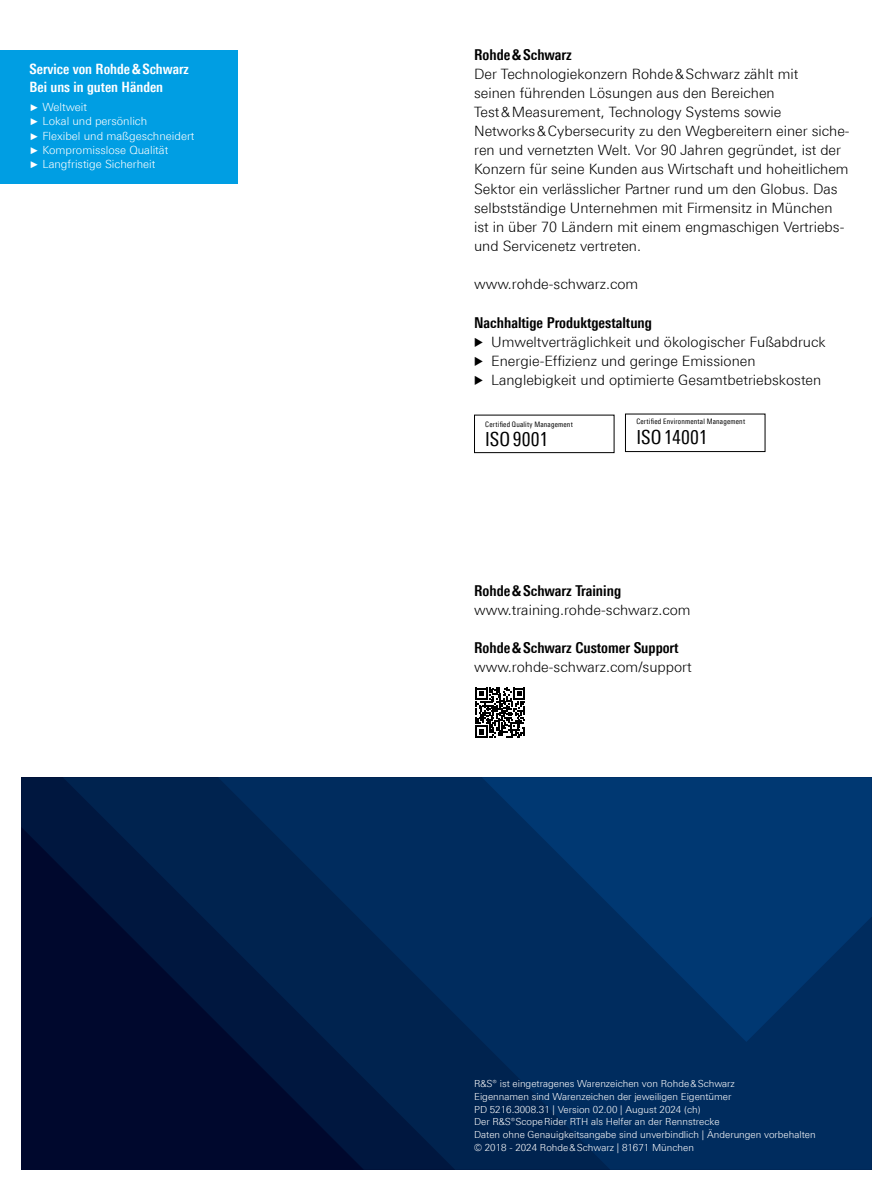
<style>
.page{position:relative;width:893px;height:1191px;background:#fff}
.page>*{position:absolute;margin:0;border:0;box-sizing:border-box;transform-origin:0 0}
.t1{font:condensed 19.5px "Linotype Universfor RS";letter-spacing:.005em;color:#000}
.t2{font:700 condensed 15px "Linotype Universfor RS";color:#000}
.t3{font:300 14.25px/19.2px "Linotype Universfor RS";color:#000}
.t4{font:700 14.25px/17.1px "Linotype Univers 620 Cn";color:#fff}
.t5{font:300 11.25px/14.2px "Linotype Univers 330";color:#fff}
.t6{font:300 9.75px/12.6px "Linotype Universfor RS";color:#fff}
.t7{font:condensed 7.5px "Linotype Universfor RS";letter-spacing:.025em;color:#000}
.s1{font-family:"Arial";font-weight:400;font-size:9.75px}
.s2{font-size:11.4px}
</style>
<div class="page">
<svg style="left:21px;top:777px;width:42px;height:392px;background:#000a30"></svg>
<svg style="left:63px;top:777px;width:155px;height:392px;background:#001037"></svg>
<svg style="left:218px;top:777px;width:654px;height:392px;background:#002452"></svg>
<svg style="left:482px;top:777px;width:390px;height:265px;background:#003269"></svg>
<div style="left:0;top:50px;width:238px;height:134px;background:#009ee3"></div>
<div style="left:474px;top:415px;width:140px;height:38px;border:1px solid #000"></div>
<div style="left:625px;top:414px;width:140px;height:38px;border:1px solid #000"></div>
<svg style="left:475px;top:687px;width:50px;height:50px"></svg>
<p class="t4" style="left:30px;top:61px;width:161px">Service von Rohde&amp;Schwarz<br>Bei uns in guten Händen</p>
<p class="t5" style="left:30px;top:100px;width:166px"><span class="s1">►</span> Weltweit<br><span class="s1">►</span> Lokal und persönlich<br><span class="s1">►</span> Flexibel und maßgeschneidert <span class="s1">►</span> Kompromisslose Qualität<br><span class="s1">►</span> Langfristige Sicherheit</p>
<p class="t2" style="left:474px;top:45px;width:99px">Rohde&amp;Schwarz</p>
<p class="t3" style="left:474px;top:64px;width:377px">Der Technologiekonzern Rohde&amp;Schwarz zählt mit<br>seinen führenden Lösungen aus den Bereichen Test&amp;Measurement, Technology Systems sowie Networks&amp;Cybersecurity zu den Wegbereitern einer siche&shy;ren und vernetzten Welt. Vor 90 Jahren gegründet, ist der Konzern für seine Kunden aus Wirtschaft und hoheitlichem Sektor ein verlässlicher Partner rund um den Globus. Das selbstständige Unternehmen mit Firmensitz in München ist in über 70 Ländern mit einem engmaschigen Vertriebs&shy;und Servicenetz vertreten.</p>
<p class="t3" style="left:474px;top:274px;width:166px">www.rohde-schwarz.com</p>
<p class="t2" style="left:474px;top:313px;width:179px">Nachhaltige Produktgestaltung</p>
<p class="t3" style="left:474px;top:332px;width:353px"><span class="s2">▶</span> Umweltverträglichkeit und ökologischer Fußabdruck <span class="s2">▶</span> Energie-Effizienz und geringe Emissionen<br><span class="s2">▶</span> Langlebigkeit und optimierte Gesamtbetriebskosten</p>
<p class="t7" style="left:485px;top:419px;width:89px">Certified Quality Management</p>
<h1 class="t1" style="left:485px;top:427px;width:64px">ISO9001</h1>
<p class="t7" style="left:636px;top:417px;width:110px">Certified Environmental Management</p>
<h1 class="t1" style="left:636px;top:425px;width:73px">ISO14001</h1>
<p class="t2" style="left:474px;top:581px;width:149px">Rohde&amp;Schwarz Training</p>
<p class="t3" style="left:474px;top:600px;width:218px">www.training.rohde-schwarz.com</p>
<p class="t2" style="left:474px;top:638px;width:206px">Rohde&amp;Schwarz Customer Support</p>
<p class="t3" style="left:474px;top:657px;width:219px">www.rohde-schwarz.com/support</p>
<p class="t6" style="left:474px;top:1077px;width:343px">R&amp;S® ist eingetragenes Warenzeichen von Rohde&amp;Schwarz<br>Eigennamen sind Warenzeichen der jeweiligen Eigentümer<br>PD 5216.3008.31 | Version 02.00 | August 2024 (ch)<br>Der R&amp;S®ScopeRider RTH als Helfer an der Rennstrecke<br>Daten ohne Genauigkeitsangabe sind unverbindlich | Änderungen vorbehalten © 2018 - 2024 Rohde&amp;Schwarz | 81671 München</p>
</div>
